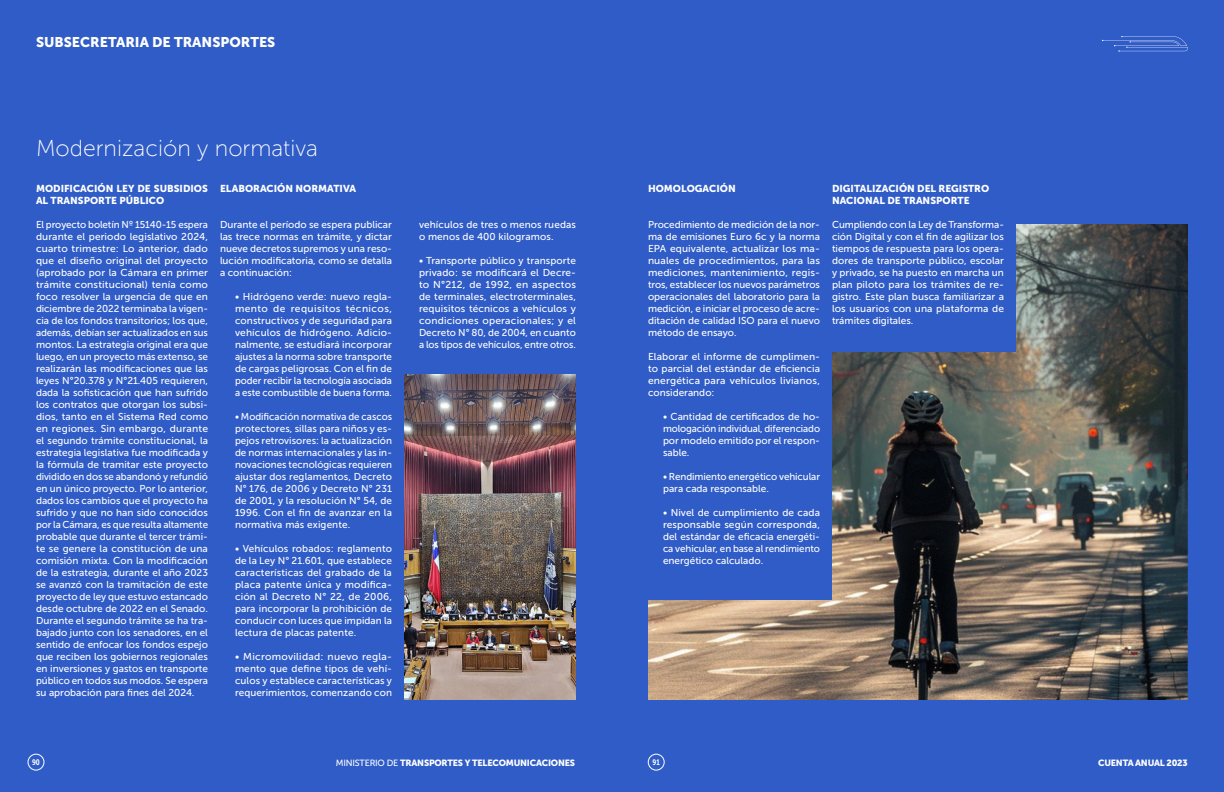
<style>
.page{position:relative;width:1224px;height:792px;background:#305cc7}
.page>*{position:absolute;margin:0;border:0;box-sizing:border-box;transform-origin:0 0}
.t1{font:23px "Museo Sans 100";color:#fff}
.t2{font:14px "Museo Sans 900";color:#fff}
.t3{font:10px/12px "Museo Sans 500";color:#fff;text-align:justify}
.t4{font:10px/12px "Museo Sans 900";color:#fff}
.t5{font:9px "Museo Sans 900";letter-spacing:-.025em;color:#fff}
.t6{font:8px "Museo Sans Cond 700";color:#fff}
.s1{font-family:"Museo Sans 500"}
</style>
<div class="page">
<div style="left:28px;top:754px;width:16px;height:16px;border:1px solid #fff;border-radius:50%"></div>
<div style="left:648px;top:754px;width:16px;height:16px;border:1px solid #fff;border-radius:50%"></div>
<svg style="left:1102px;top:36px;width:86px;height:16px"></svg>
<img style="left:404px;top:374px;width:172px;height:326px">
<img style="left:648px;top:224px;width:540px;height:476px">
<h2 class="t2" style="left:36px;top:34px;width:241px">SUBSECRETARIA DE TRANSPORTES</h2>
<h1 class="t1" style="left:36px;top:136px;width:284px">Modernización y normativa</h1>
<p class="t4" style="left:36px;top:182px;width:173px">MODIFICACIÓN LEY DE SUBSIDIOS<br>AL TRANSPORTE PÚBLICO</p>
<p class="t3" style="left:36px;top:219px;width:174px">El proyecto boletín Nº 15140-15 espera durante el periodo legislativo 2024, cuarto trimestre: Lo anterior, dado que el diseño original del proyecto (aprobado por la Cámara en primer trámite constitucional) tenía como foco resolver la urgencia de que en diciembre de 2022 terminaba la vigen&shy;cia de los fondos transitorios; los que, además, debían ser actualizados en sus montos. La estrategia original era que luego, en un proyecto más extenso, se realizarán las modificaciones que las leyes N°20.378 y N°21.405 requieren, dada la sofisticación que han sufrido los contratos que otorgan los subsi&shy;dios, tanto en el Sistema Red como en regiones. Sin embargo, durante el segundo trámite constitucional, la estrategia legislativa fue modificada y la fórmula de tramitar este proyecto dividido en dos se abandonó y refundió en un único proyecto. Por lo anterior, dados los cambios que el proyecto ha sufrido y que no han sido conocidos por la Cámara, es que resulta altamente probable que durante el tercer trámi&shy;te se genere la constitución de una comisión mixta. Con la modificación de la estrategia, durante el año 2023 se avanzó con la tramitación de este proyecto de ley que estuvo estancado desde octubre de 2022 en el Senado.<br>Durante el segundo trámite se ha tra&shy;bajado junto con los senadores, en el sentido de enfocar los fondos espejo que reciben los gobiernos regionales en inversiones y gastos en transporte público en todos sus modos. Se espera su aprobación para fines del 2024.</p>
<p class="t4" style="left:220px;top:182px;width:138px">ELABORACIÓN NORMATIVA</p>
<p class="t3" style="left:220px;top:219px;width:174px">Durante el período se espera publicar las trece normas en trámite, y dictar nueve decretos supremos y una reso&shy;lución modificatoria, como se detalla a continuación:</p>
<p class="t3" style="left:235px;top:291px;width:159px">• Hidrógeno verde: nuevo regla&shy;mento de requisitos técnicos, constructivos y de seguridad para vehículos de hidrógeno. Adicio&shy;nalmente, se estudiará incorporar ajustes a la norma sobre transporte de cargas peligrosas. Con el fin de poder recibir la tecnología asociada a este combustible de buena forma.</p>
<p class="t3" style="left:235px;top:411px;width:159px">• Modificación normativa de cascos protectores, sillas para niños y es&shy;pejos retrovisores: la actualización de normas internacionales y las in&shy;novaciones tecnológicas requieren ajustar dos reglamentos, Decreto N° 176, de 2006 y Decreto N° 231 de 2001, y la resolución N° 54, de 1996. Con el fin de avanzar en la normativa más exigente.</p>
<p class="t3" style="left:235px;top:543px;width:159px">• Vehículos robados: reglamento de la Ley N° 21.601, que establece características del grabado de la placa patente única y modifica&shy;ción al Decreto N° 22, de 2006, para incorporar la prohibición de conducir con luces que impidan la lectura de placas patente.</p>
<p class="t3" style="left:235px;top:651px;width:159px">• Micromovilidad: nuevo regla&shy;mento que define tipos de vehí&shy;culos y establece características y requerimientos, comenzando con</p>
<p class="t3" style="left:419px;top:219px;width:158px">vehículos de tres o menos ruedas o menos de 400 kilogramos.</p>
<p class="t3" style="left:419px;top:255px;width:159px">• Transporte público y transporte privado: se modificará el Decre&shy;to N°212, de 1992, en aspectos de terminales, electroterminales, requisitos técnicos a vehículos y condiciones operacionales; y el Decreto N° 80, de 2004, en cuanto a los tipos de vehículos, entre otros.</p>
<p class="t6" style="left:32px;top:758px;width:9px">90</p>
<p class="t5" style="left:336px;top:757px;width:241px"><span class="s1">MINISTERIO DE</span> TRANSPORTES Y TELECOMUNICACIONES</p>
<p class="t4" style="left:648px;top:182px;width:89px">HOMOLOGACIÓN</p>
<p class="t3" style="left:648px;top:219px;width:174px">Procedimiento de medición de la nor&shy;ma de emisiones Euro 6c y la norma EPA equivalente, actualizar los ma&shy;nuales de procedimientos, para las mediciones, mantenimiento, regis&shy;tros, establecer los nuevos parámetros operacionales del laboratorio para la medición, e iniciar el proceso de acre&shy;ditación de calidad ISO para el nuevo método de ensayo.</p>
<p class="t3" style="left:648px;top:351px;width:174px">Elaborar el informe de cumplimen&shy;to parcial del estándar de eficiencia energética para vehículos livianos, considerando:</p>
<p class="t3" style="left:663px;top:411px;width:159px">• Cantidad de certificados de ho&shy;mologación individual, diferenciado por modelo emitido por el respon&shy;sable.</p>
<p class="t3" style="left:663px;top:471px;width:159px">• Rendimiento energético vehicular para cada responsable.</p>
<p class="t3" style="left:663px;top:507px;width:159px">• Nivel de cumplimiento de cada responsable según corresponda, del estándar de eficacia energéti&shy;ca vehicular, en base al rendimiento energético calculado.</p>
<p class="t4" style="left:832px;top:182px;width:159px">DIGITALIZACIÓN DEL REGISTRO<br>NACIONAL DE TRANSPORTE</p>
<p class="t3" style="left:832px;top:219px;width:174px">Cumpliendo con la Ley de Transforma&shy;ción Digital y con el fin de agilizar los tiempos de respuesta para los opera&shy;dores de transporte público, escolar y privado, se ha puesto en marcha un plan piloto para los trámites de re&shy;gistro. Este plan busca familiarizar a los usuarios con una plataforma de trámites digitales.</p>
<p class="t6" style="left:653px;top:758px;width:9px">91</p>
<p class="t5" style="left:1098px;top:757px;width:91px">CUENTA ANUAL 2023</p>
</div>
